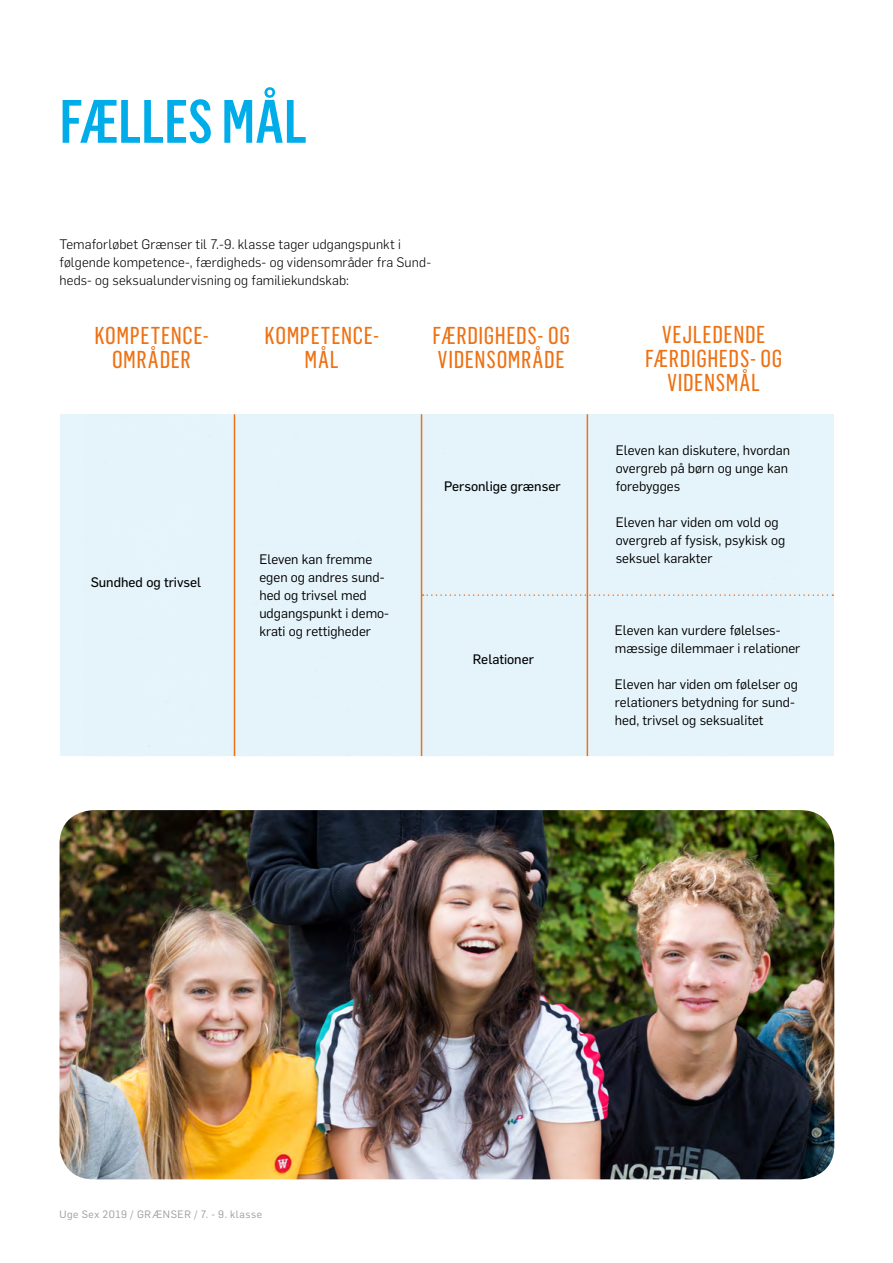
<style>
.page{position:relative;width:893px;height:1263px;background:#fff}
.page>*{position:absolute;margin:0;border:0;box-sizing:border-box;transform-origin:0 0}
.t1{font:500 60px "Flama Condensed";letter-spacing:-.005em;color:#00ade9}
.t2{font:24px/24px "Flama Condensed Basic";letter-spacing:.03em;color:#ee7113;text-align:center}
.t3{font:13.5px/18px "Flama";color:#000}
.t4{font:300 13.5px/18px "Flama";letter-spacing:.01em;color:#000}
.t5{font:13.5px "Flama Basic";color:#000}
.t6{font:10.5px "Flama";letter-spacing:.055em;color:#9c9c9d}
</style>
<div class="page">
<div style="left:60px;top:414px;width:773px;height:342px;background:#e5f4fb"></div>
<img style="left:148px;top:414px;width:441px;height:342px">
<svg style="left:423px;top:594px;width:410px;height:2px"></svg>
<hr style="left:587px;top:414px;width:1px;height:342px;background:#ee7113">
<hr style="left:421px;top:414px;width:1px;height:342px;background:#ee7113">
<hr style="left:234px;top:414px;width:1px;height:342px;background:#ee7113">
<img style="left:60px;top:810px;width:774px;height:369px">
<h1 class="t1" style="left:60px;top:84px;width:249px">FÆLLES MÅL</h1>
<p class="t4" style="left:60px;top:234px;width:373px">Temaforløbet Grænser til 7.-9. klasse tager udgangspunkt i følgende kompetence-, færdigheds- og vidensområder fra Sund&shy;heds- og seksualundervisning og familiekundskab:</p>
<h2 class="t2" style="left:94px;top:323px;width:116px">KOMPETENCE-<br>OMRÅDER</h2>
<h2 class="t2" style="left:265px;top:323px;width:116px">KOMPETENCE-<br>MÅL</h2>
<h2 class="t2" style="left:433px;top:323px;width:139px;text-align:left">FÆRDIGHEDS- OG<br>VIDENSOMRÅDE</h2>
<h2 class="t2" style="left:645px;top:322px;width:139px">VEJLEDENDE<br>FÆRDIGHEDS- OG<br>VIDENSMÅL</h2>
<p class="t5" style="left:91px;top:572px;width:112px">Sundhed og trivsel</p>
<p class="t3" style="left:259px;top:549px;width:131px">Eleven kan fremme egen og andres sund&shy;hed og trivsel med udgangspunkt i demo&shy;krati og rettigheder</p>
<p class="t5" style="left:444px;top:477px;width:118px">Personlige grænser</p>
<p class="t5" style="left:473px;top:649px;width:63px">Relationer</p>
<p class="t3" style="left:616px;top:441px;width:176px">Eleven kan diskutere, hvordan overgreb på børn og unge kan forebygges</p>
<p class="t3" style="left:616px;top:513px;width:171px">Eleven har viden om vold og overgreb af fysisk, psykisk og seksuel karakter</p>
<p class="t3" style="left:615px;top:621px;width:187px">Eleven kan vurdere følelses&shy;mæssige dilemmaer i relationer</p>
<p class="t3" style="left:615px;top:675px;width:184px">Eleven har viden om følelser og relationers betydning for sund&shy;hed, trivsel og seksualitet</p>
<p class="t6" style="left:60px;top:1207px;width:204px">Uge Sex 2019 / GRÆNSER / 7. - 9. klasse</p>
</div>
